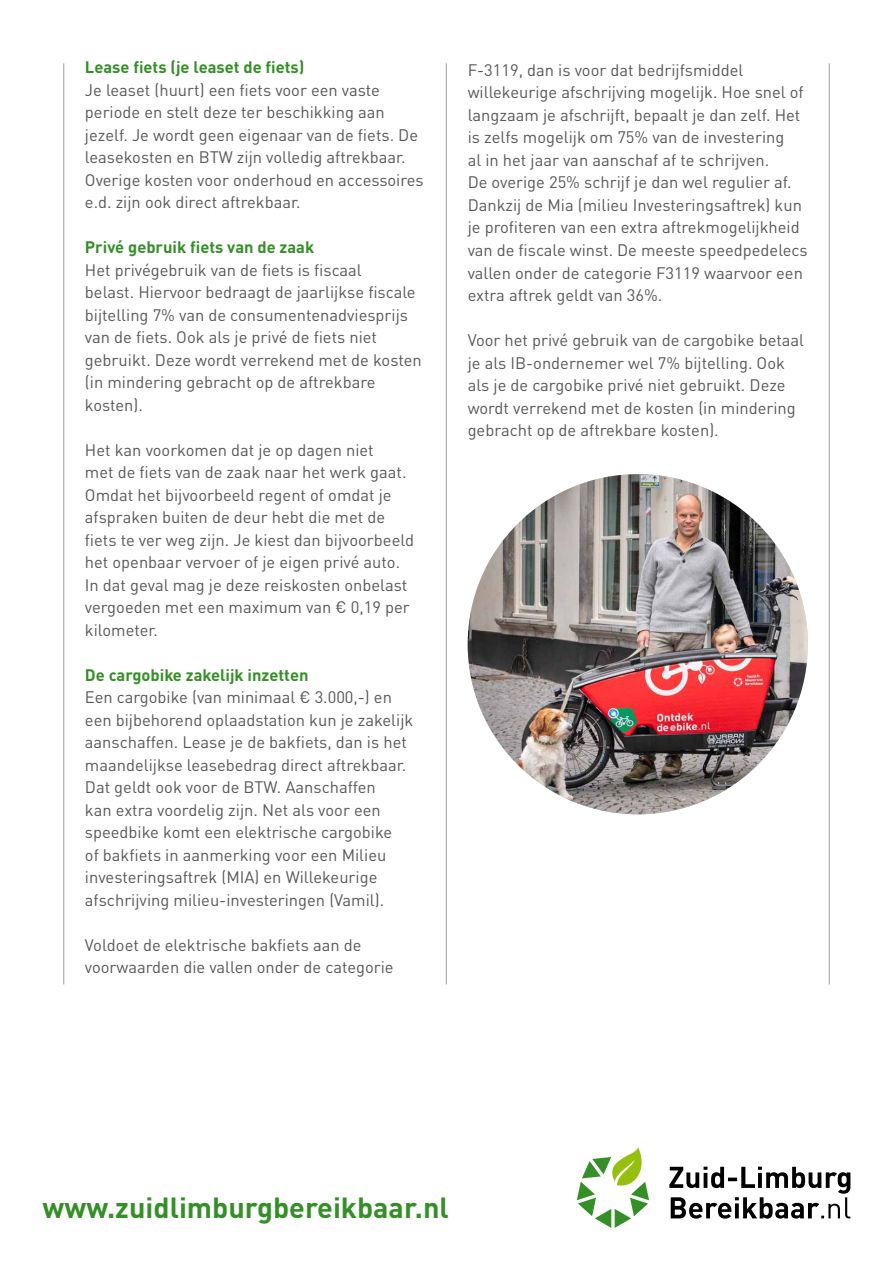
<style>
.page{position:relative;width:893px;height:1263px;background:#fff}
.page>*{position:absolute;margin:0;border:0;box-sizing:border-box;transform-origin:0 0}
.t1{font:700 28.8px "DIN Pro";color:#358f27}
.t2{font:16.5px/22.5px "DIN Pro";color:#58585a}
.t3{font:700 16.5px "DIN Pro";color:#358f27}
</style>
<div class="page">
<hr style="left:64px;top:63px;width:1px;height:921px;background:#9c9e9f">
<hr style="left:446px;top:63px;width:1px;height:921px;background:#9c9e9f">
<hr style="left:829px;top:63px;width:1px;height:921px;background:#9c9e9f">
<img style="left:468px;top:474px;width:340px;height:340px;border-radius:170px">
<svg style="left:669px;top:1167px;width:181px;height:51px"></svg>
<svg style="left:577px;top:1147px;width:72px;height:81px"></svg>
<p class="t3" style="left:85px;top:54px;width:221px">Lease fiets (je leaset de fiets)</p>
<p class="t2" style="left:85px;top:78px;width:340px">Je leaset (huurt) een fiets voor een vaste periode en stelt deze ter beschikking aan jezelf. Je wordt geen eigenaar van de fiets. De leasekosten en BTW zijn volledig aftrekbaar.<br>Overige kosten voor onderhoud en accessoires e.d. zijn ook direct aftrekbaar.</p>
<p class="t3" style="left:85px;top:234px;width:231px">Privé gebruik fiets van de zaak</p>
<p class="t2" style="left:85px;top:258px;width:338px">Het privégebruik van de fiets is fiscaal<br>belast. Hiervoor bedraagt de jaarlijkse fiscale bijtelling 7% van de consumentenadviesprijs van de fiets. Ook als je privé de fiets niet gebruikt. Deze wordt verrekend met de kosten (in mindering gebracht op de aftrekbare kosten).</p>
<p class="t2" style="left:85px;top:438px;width:331px">Het kan voorkomen dat je op dagen niet<br>met de fiets van de zaak naar het werk gaat.<br>Omdat het bijvoorbeeld regent of omdat je afspraken buiten de deur hebt die met de fiets te ver weg zijn. Je kiest dan bijvoorbeeld het openbaar vervoer of je eigen privé auto.<br>In dat geval mag je deze reiskosten onbelast vergoeden met een maximum van € 0,19 per kilometer.</p>
<p class="t3" style="left:85px;top:662px;width:225px">De cargobike zakelijk inzetten</p>
<p class="t2" style="left:85px;top:685px;width:330px">Een cargobike (van minimaal € 3.000,-) en een bijbehorend oplaadstation kun je zakelijk aanschaffen. Lease je de bakfiets, dan is het maandelijkse leasebedrag direct aftrekbaar.<br>Dat geldt ook voor de BTW. Aanschaffen<br>kan extra voordelig zijn. Net als voor een speedbike komt een elektrische cargobike<br>of bakfiets in aanmerking voor een Milieu investeringsaftrek (MIA) en Willekeurige afschrijving milieu-investeringen (Vamil).</p>
<p class="t2" style="left:85px;top:933px;width:310px">Voldoet de elektrische bakfiets aan de voorwaarden die vallen onder de categorie</p>
<p class="t2" style="left:468px;top:58px;width:342px">F-3119, dan is voor dat bedrijfsmiddel willekeurige afschrijving mogelijk. Hoe snel of langzaam je afschrijft, bepaalt je dan zelf. Het is zelfs mogelijk om 75% van de investering<br>al in het jaar van aanschaf af te schrijven.<br>De overige 25% schrijf je dan wel regulier af.<br>Dankzij de Mia (milieu Investeringsaftrek) kun je profiteren van een extra aftrekmogelijkheid van de fiscale winst. De meeste speedpedelecs vallen onder de categorie F3119 waarvoor een extra aftrek geldt van 36%.</p>
<p class="t2" style="left:468px;top:328px;width:338px">Voor het privé gebruik van de cargobike betaal je als IB-ondernemer wel 7% bijtelling. Ook als je de cargobike privé niet gebruikt. Deze wordt verrekend met de kosten (in mindering gebracht op de aftrekbare kosten).</p>
<h1 class="t1" style="left:43px;top:1185px;width:408px">www.zuidlimburgbereikbaar.nl</h1>
</div>
